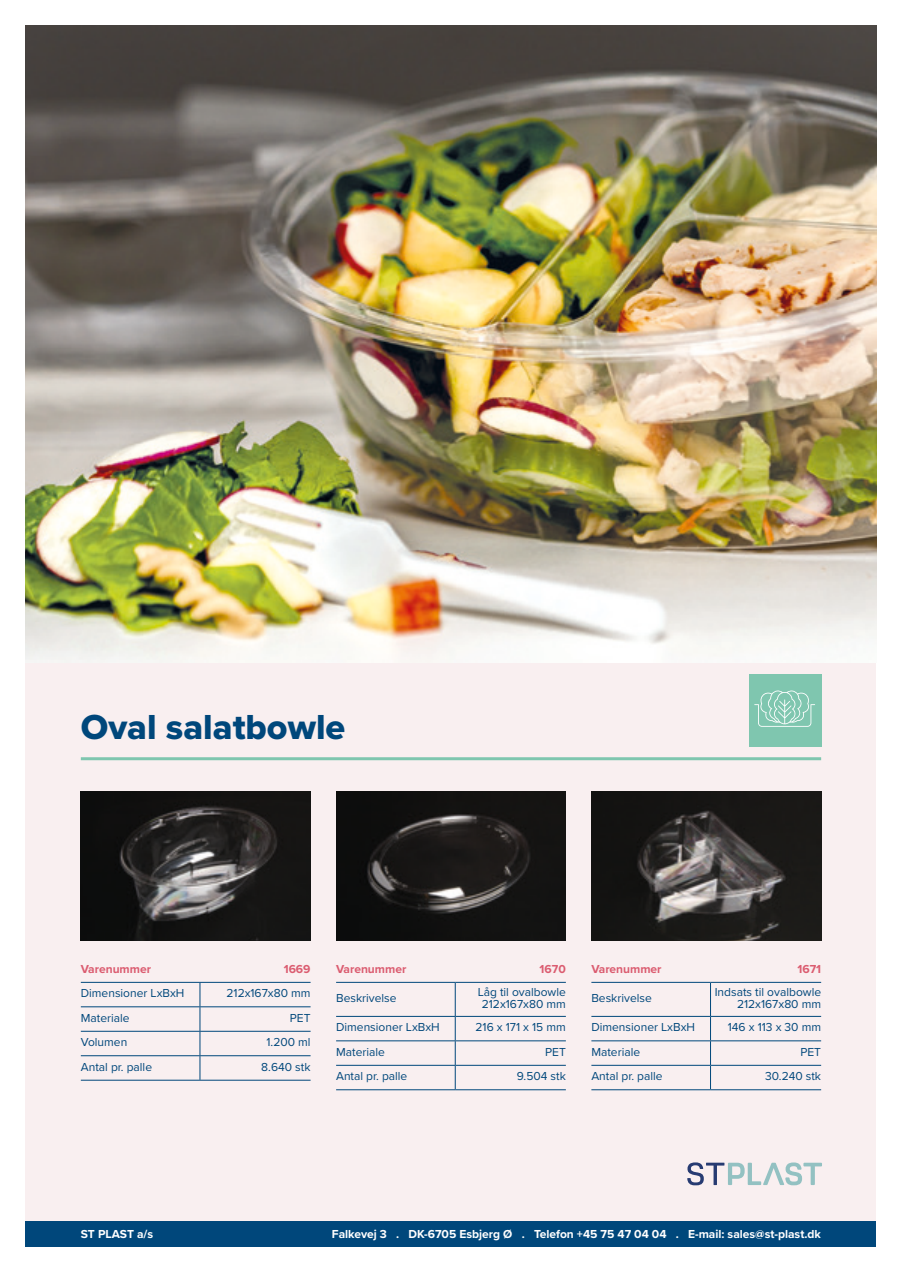
<style>
.page{position:relative;width:902px;height:1272px;background:#fff}
.page>*{position:absolute;margin:0;border:0;box-sizing:border-box;transform-origin:0 0}
.t1{font:36px "Proxima Nova Extrabld";color:#00477b}
.t2{font:12px/12px "Proxima Nova";color:#00477b;text-align:right}
.t3{font:700 12px "Proxima Nova";color:#fff}
.t4{font:700 12px "Proxima Nova";color:#db5c70}
</style>
<div class="page">
<div style="left:26px;top:26px;width:850px;height:1220px;background:#f9eff0"></div>
<svg style="left:687px;top:1162px;width:134px;height:23px"></svg>
<div style="left:26px;top:1220px;width:850px;height:26px;background:#00477b"></div>
<img style="left:26px;top:26px;width:850px;height:636px">
<hr style="left:81px;top:757px;width:740px;height:3px;background:#7fc6af">
<img style="left:81px;top:791px;width:229px;height:149px">
<img style="left:336px;top:791px;width:230px;height:149px">
<img style="left:591px;top:791px;width:230px;height:149px">
<hr style="left:81px;top:981px;width:119px;height:1px;background:#00477b">
<hr style="left:200px;top:981px;width:110px;height:1px;background:#00477b">
<hr style="left:81px;top:1006px;width:119px;height:1px;background:#00477b">
<hr style="left:200px;top:1006px;width:110px;height:1px;background:#00477b">
<hr style="left:81px;top:1030px;width:119px;height:1px;background:#00477b">
<hr style="left:200px;top:1030px;width:110px;height:1px;background:#00477b">
<hr style="left:81px;top:1055px;width:119px;height:1px;background:#00477b">
<hr style="left:200px;top:1055px;width:110px;height:1px;background:#00477b">
<hr style="left:81px;top:1079px;width:119px;height:1px;background:#00477b">
<hr style="left:200px;top:1079px;width:110px;height:1px;background:#00477b">
<svg style="left:199px;top:982px;width:1px;height:97px"></svg>
<hr style="left:336px;top:981px;width:119px;height:1px;background:#00477b">
<hr style="left:455px;top:981px;width:111px;height:1px;background:#00477b">
<hr style="left:336px;top:1015px;width:119px;height:1px;background:#00477b">
<hr style="left:455px;top:1015px;width:111px;height:1px;background:#00477b">
<hr style="left:336px;top:1040px;width:119px;height:1px;background:#00477b">
<hr style="left:455px;top:1040px;width:111px;height:1px;background:#00477b">
<hr style="left:336px;top:1064px;width:119px;height:1px;background:#00477b">
<hr style="left:455px;top:1064px;width:111px;height:1px;background:#00477b">
<hr style="left:336px;top:1089px;width:119px;height:1px;background:#00477b">
<hr style="left:455px;top:1089px;width:111px;height:1px;background:#00477b">
<hr style="left:455px;top:982px;width:1px;height:33px;background:#00477b">
<svg style="left:455px;top:1016px;width:1px;height:73px"></svg>
<hr style="left:591px;top:981px;width:119px;height:1px;background:#00477b">
<hr style="left:710px;top:981px;width:111px;height:1px;background:#00477b">
<hr style="left:591px;top:1015px;width:119px;height:1px;background:#00477b">
<hr style="left:710px;top:1015px;width:111px;height:1px;background:#00477b">
<hr style="left:591px;top:1040px;width:119px;height:1px;background:#00477b">
<hr style="left:710px;top:1040px;width:111px;height:1px;background:#00477b">
<hr style="left:591px;top:1064px;width:119px;height:1px;background:#00477b">
<hr style="left:710px;top:1064px;width:111px;height:1px;background:#00477b">
<hr style="left:591px;top:1089px;width:119px;height:1px;background:#00477b">
<hr style="left:710px;top:1089px;width:111px;height:1px;background:#00477b">
<hr style="left:710px;top:982px;width:1px;height:33px;background:#00477b">
<svg style="left:710px;top:1016px;width:1px;height:73px"></svg>
<div style="left:749px;top:674px;width:72px;height:72px;background:#7fc6af"></div>
<svg style="left:754px;top:690px;width:61px;height:36px"></svg>
<p class="t1" style="left:81px;top:700px;width:266px">Oval salatbowle</p>
<p class="t4" style="left:81px;top:959px;width:72px">Varenummer</p>
<p class="t4" style="left:284px;top:959px;width:28px">1669</p>
<p class="t2" style="left:81px;top:986px;width:105px">Dimensioner LxBxH</p>
<p class="t2" style="left:226px;top:986px;width:85px">212x167x80 mm</p>
<p class="t2" style="left:81px;top:1011px;width:50px">Materiale</p>
<p class="t2" style="left:290px;top:1011px;width:22px">PET</p>
<p class="t2" style="left:81px;top:1035px;width:48px">Volumen</p>
<p class="t2" style="left:266px;top:1035px;width:46px">1.200 ml</p>
<p class="t2" style="left:81px;top:1060px;width:73px">Antal pr. palle</p>
<p class="t2" style="left:261px;top:1060px;width:51px">8.640 stk</p>
<p class="t4" style="left:336px;top:959px;width:72px">Varenummer</p>
<p class="t4" style="left:539px;top:959px;width:28px">1670</p>
<p class="t2" style="left:336px;top:991px;width:62px">Beskrivelse</p>
<p class="t2" style="left:477px;top:985px;width:90px">Låg til ovalbowle</p>
<p class="t2" style="left:482px;top:997px;width:85px">212x167x80 mm</p>
<p class="t2" style="left:336px;top:1020px;width:105px">Dimensioner LxBxH</p>
<p class="t2" style="left:475px;top:1020px;width:92px">216 x 171 x 15 mm</p>
<p class="t2" style="left:336px;top:1045px;width:50px">Materiale</p>
<p class="t2" style="left:545px;top:1045px;width:22px">PET</p>
<p class="t2" style="left:336px;top:1069px;width:73px">Antal pr. palle</p>
<p class="t2" style="left:517px;top:1069px;width:50px">9.504 stk</p>
<p class="t4" style="left:591px;top:959px;width:72px">Varenummer</p>
<p class="t4" style="left:797px;top:959px;width:25px">1671</p>
<p class="t2" style="left:591px;top:991px;width:62px">Beskrivelse</p>
<p class="t2" style="left:714px;top:985px;width:108px">Indsats til ovalbowle<br>212x167x80 mm</p>
<p class="t2" style="left:591px;top:1020px;width:105px">Dimensioner LxBxH</p>
<p class="t2" style="left:727px;top:1020px;width:95px">146 x 113 x 30 mm</p>
<p class="t2" style="left:591px;top:1045px;width:50px">Materiale</p>
<p class="t2" style="left:800px;top:1045px;width:22px">PET</p>
<p class="t2" style="left:591px;top:1069px;width:73px">Antal pr. palle</p>
<p class="t2" style="left:765px;top:1069px;width:57px">30.240 stk</p>
<p class="t3" style="left:81px;top:1225px;width:74px">ST PLAST a/s</p>
<p class="t3" style="left:332px;top:1225px;width:490px">Falkevej 3 . DK-6705 Esbjerg Ø . Telefon +45 75 47 04 04 . E-mail: sales@st-plast.dk</p>
</div>
